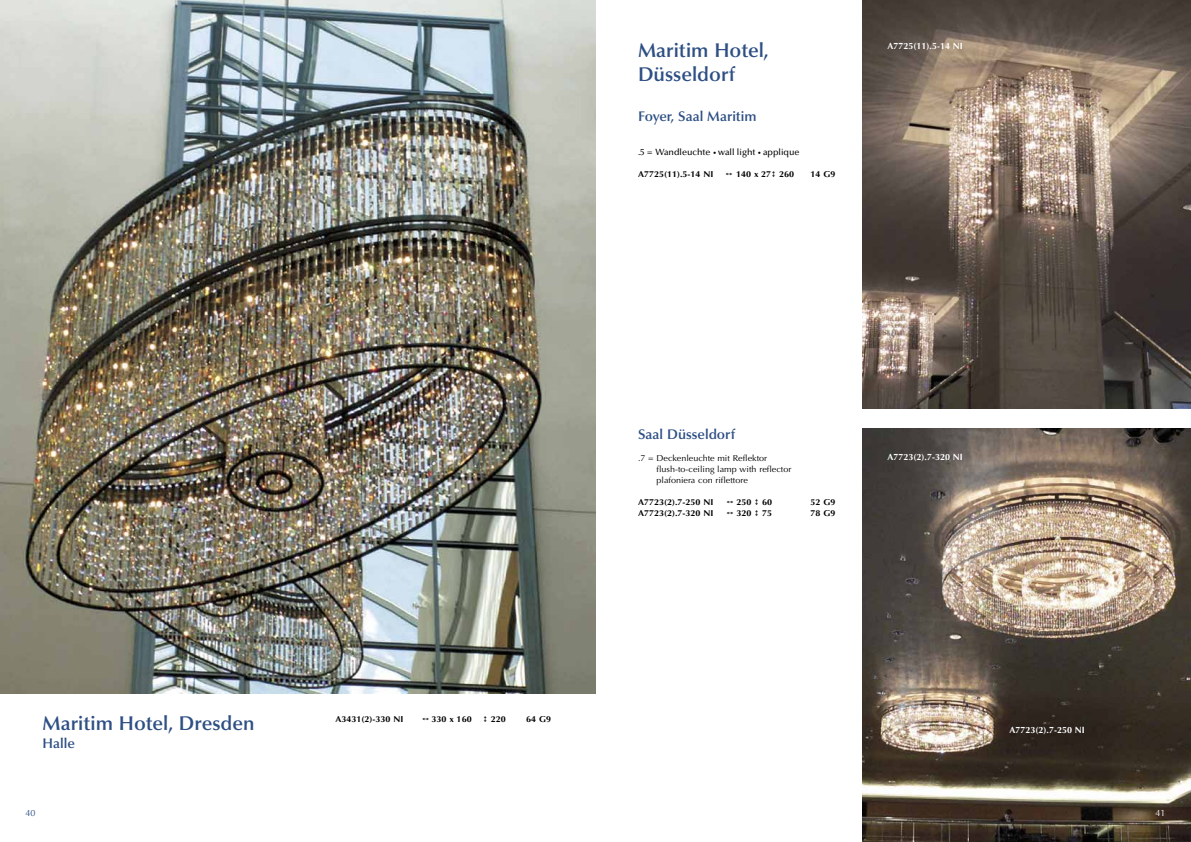
<style>
.page{position:relative;width:1191px;height:842px;background:#fff}
.page>*{position:absolute;margin:0;border:0;box-sizing:border-box;transform-origin:0 0}
.t1{font:600 20px/24px "Optima";color:#2d4f84}
.t2{font:600 14px "Optima";color:#2d4f84}
.t3{font:700 9px "Optima";color:#fff}
.t4{font:500 9px "Optima";color:#000}
.t5{font:9px "Optima";color:#2d4f84}
.t6{font:9px "Optima";color:#fff}
.t7{font:700 8.6px "Optima";color:#000;scale:1.05 1}
.t8{font:8.6px/11px "Optima";color:#000;scale:1.05 1}
.s1{font-size:6.5px}
</style>
<div class="page">
<img style="left:862px;top:428px;width:329px;height:414px">
<img style="left:862px;top:0;width:329px;height:408px">
<img style="left:0;top:0;width:595px;height:693px">
<h1 class="t1" style="left:638px;top:39px;width:133px">Maritim Hotel,<br>Düsseldorf</h1>
<h2 class="t2" style="left:638px;top:108px;width:120px">Foyer, Saal Maritim</h2>
<p class="t4" style="left:638px;top:147px;width:163px">.5 = Wandleuchte <span class="s1">•</span> wall light <span class="s1">•</span> applique</p>
<p class="t7" style="left:638px;top:169px;width:73px">A7725(11).5-14 NI</p>
<p class="t7" style="left:736px;top:169px;width:57px">140 x 27✓ 260</p>
<p class="t7" style="left:810px;top:169px;width:25px">14 G9</p>
<p class="t3" style="left:887px;top:41px;width:77px">A7725(11).5-14 NI</p>
<h1 class="t1" style="left:43px;top:711px;width:214px">Maritim Hotel, Dresden</h1>
<p class="t7" style="left:335px;top:714px;width:66px">A3431(2)-330 NI</p>
<p class="t7" style="left:431px;top:714px;width:40px">330 x 160</p>
<p class="t7" style="left:483px;top:714px;width:23px">✓ 220</p>
<p class="t7" style="left:526px;top:714px;width:25px">64 G9</p>
<h2 class="t2" style="left:43px;top:735px;width:34px">Halle</h2>
<p class="t5" style="left:26px;top:808px;width:12px">40</p>
<h2 class="t2" style="left:638px;top:426px;width:99px">Saal Düsseldorf</h2>
<p class="t8" style="left:656px;top:453px;width:130px;text-indent:-18px">.7 = Deckenleuchte mit Reflektor flush-to-ceiling lamp with reflector plafoniera con riflettore</p>
<p class="t7" style="left:638px;top:497px;width:73px">A7723(2).7-250 NI</p>
<p class="t7" style="left:736px;top:497px;width:35px">250 ✓ 60</p>
<p class="t7" style="left:810px;top:497px;width:25px">52 G9</p>
<p class="t7" style="left:638px;top:508px;width:73px">A7723(2).7-320 NI</p>
<p class="t7" style="left:736px;top:508px;width:35px">320 ✓ 75</p>
<p class="t7" style="left:810px;top:508px;width:25px">78 G9</p>
<p class="t3" style="left:887px;top:452px;width:77px">A7723(2).7-320 NI</p>
<p class="t3" style="left:1009px;top:725px;width:77px">A7723(2).7-250 NI</p>
<p class="t6" style="left:1155px;top:808px;width:12px">41</p>
</div>
